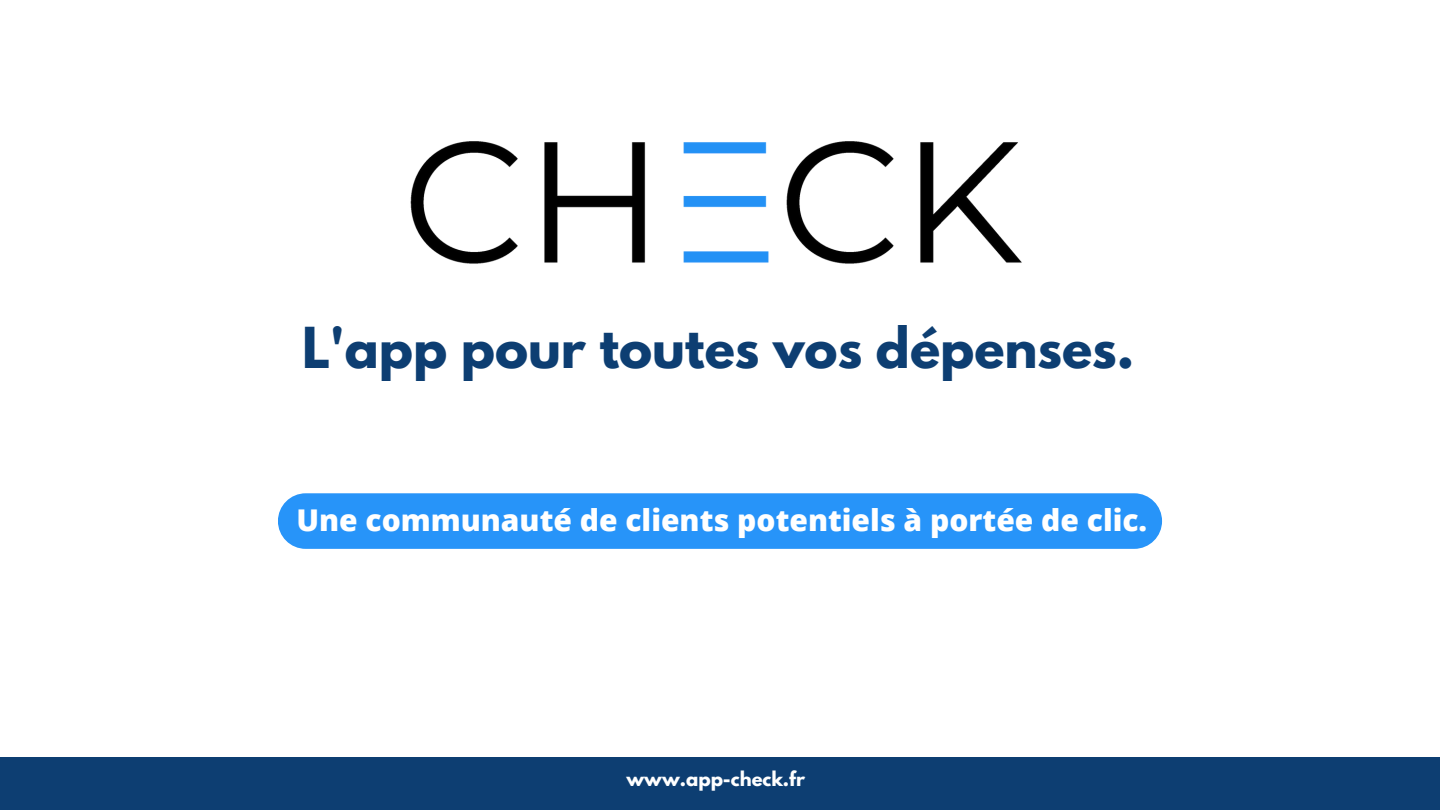
<style>
.page{position:relative;width:1440px;height:810px;background:#fff}
.page>*{position:absolute;margin:0;border:0;box-sizing:border-box;transform-origin:0 0}
.t1{font:700 50px "League Spartan";color:#0d3e72}
.t2{font:800 30px "Open Sans";color:#fff}
.t3{font:700 18px "League Spartan";color:#fff}
</style>
<div class="page">
<img style="left:410px;top:141px;width:612px;height:123px">
<div style="left:0;top:757px;width:1440px;height:53px;background:#0d3e72"></div>
<div style="left:278px;top:493px;width:884px;height:56px;background:#2794f9;border-radius:28px"></div>
<h2 class="t1" style="left:302px;top:323px;width:834px">L'app pour toutes vos dépenses.</h2>
<p class="t2" style="left:296px;top:499px;width:852px">Une communauté de clients potentiels à portée de clic.</p>
<h1 class="t3" style="left:627px;top:770px;width:180px">www.app-check.fr</h1>
</div>
